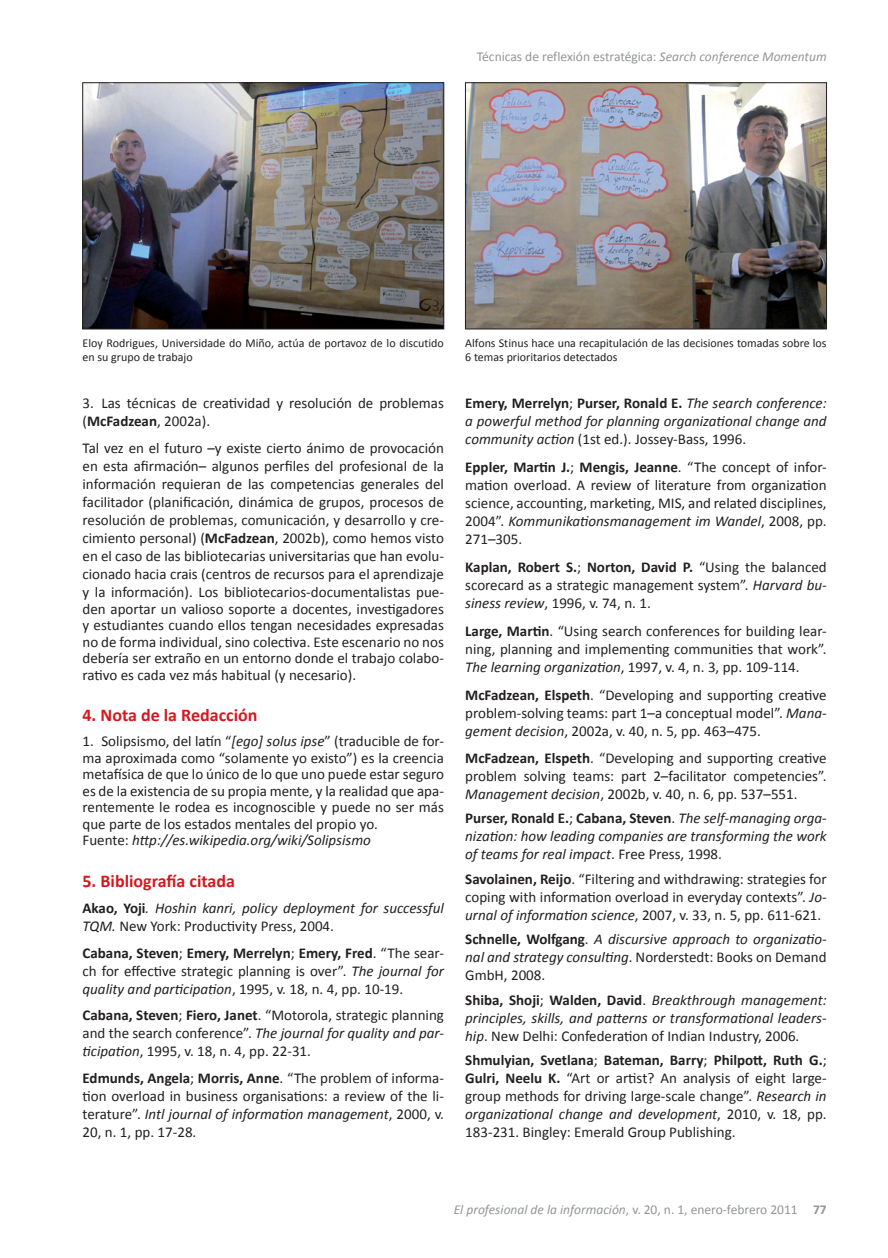
<style>
.page{position:relative;width:888px;height:1258px;background:#fff}
.page>*{position:absolute;margin:0;border:0;box-sizing:border-box;transform-origin:0 0}
.t1{font:700 18px "Calibri";color:#d7171f}
.t2{font:15px/18px "Calibri";color:#231f20;text-align:justify}
.t3{font:italic 15px/18px "Calibri";color:#231f20;text-align:justify}
.t4{font:italic 13.5px "Calibri";color:#939598}
.t5{font:13.5px "Calibri";color:#939598}
.t6{font:12px/14.4px "Calibri";color:#231f20}
.s1{font-style:italic}
.s2{font-weight:700}
.s3{font-weight:700;font-style:normal}
.s4{font-style:normal}
</style>
<div class="page">
<img style="left:467px;top:85px;width:358px;height:242px">
<div style="left:465px;top:83px;width:362px;height:246px;border:1px solid #231f20"></div>
<img style="left:85px;top:85px;width:357px;height:242px">
<div style="left:83px;top:83px;width:361px;height:246px;border:1px solid #231f20"></div>
<p class="t5" style="left:477px;top:48px;width:351px">Técnicas de reflexión estratégica: <span class="s1">Search conference Momentum</span></p>
<p class="t6" style="left:83px;top:335px;width:363px">Eloy Rodrigues, Universidade do Miño, actúa de portavoz de lo discutido en su grupo de trabajo</p>
<p class="t2" style="left:83px;top:394px;width:363px">3. Las técnicas de creatividad y resolución de problemas (<span class="s2">McFadzean</span>, 2002a).</p>
<p class="t2" style="left:83px;top:439px;width:363px">Tal vez en el futuro –y existe cierto ánimo de provocación en esta afirmación– algunos perfiles del profesional de la información requieran de las competencias generales del facilitador (planificación, dinámica de grupos, procesos de resolución de problemas, comunicación, y desarrollo y cre&shy;cimiento personal) (<span class="s2">McFadzean</span>, 2002b), como hemos visto en el caso de las bibliotecarias universitarias que han evolu&shy;cionado hacia crais (centros de recursos para el aprendizaje y la información). Los bibliotecarios-documentalistas pue-</p>
<p class="t2" style="left:83px;top:600px;width:363px;line-height:16.5px">den aportar un valioso soporte a docentes, investigadores y estudiantes cuando ellos tengan necesidades expresadas no de forma individual, sino colectiva. Este escenario no nos debería ser extraño en un entorno donde el trabajo colabo&shy;rativo es cada vez más habitual (y necesario).</p>
<p class="t1" style="left:83px;top:703px;width:177px">4. Nota de la Redacción</p>
<p class="t2" style="left:83px;top:733px;width:363px;line-height:16.5px;text-align:left">1. Solipsismo, del latín “<span class="s1">[ego] solus ipse</span>” (traducible de for&shy;ma aproximada como “solamente yo existo”) es la creencia metafísica de que lo único de lo que uno puede estar seguro es de la existencia de su propia mente, y la realidad que apa&shy;rentemente le rodea es incognoscible y puede no ser más que parte de los estados mentales del propio yo.<br>Fuente: <span class="s1">http://es.wikipedia.org/wiki/Solipsismo</span></p>
<p class="t1" style="left:83px;top:869px;width:154px">5. Bibliografía citada</p>
<p class="t3" style="left:83px;top:898px;width:363px"><span class="s3">Akao, Yoji</span>. Hoshin kanri, policy deployment for successful<br>TQM. <span class="s4">New York: Productivity Press, 2004.</span></p>
<p class="t2" style="left:83px;top:944px;width:363px"><span class="s2">Cabana, Steven</span>; <span class="s2">Emery, Merrelyn</span>; <span class="s2">Emery, Fred</span>. “The sear&shy;ch for effective strategic planning is over”. <span class="s1">The journal for quality and participation</span>, 1995, v. 18, n. 4, pp. 10-19.</p>
<p class="t2" style="left:83px;top:1006px;width:363px"><span class="s2">Cabana, Steven</span>; <span class="s2">Fiero, Janet</span>. “Motorola, strategic planning and the search conference”. <span class="s1">The journal for quality and par&shy;ticipation</span>, 1995, v. 18, n. 4, pp. 22-31.</p>
<p class="t2" style="left:83px;top:1069px;width:363px"><span class="s2">Edmunds, Angela</span>; <span class="s2">Morris, Anne</span>. “The problem of informa&shy;tion overload in business organisations: a review of the li&shy;terature”. <span class="s1">Intl journal of information management</span>, 2000, v.<br>20, n. 1, pp. 17-28.</p>
<p class="t6" style="left:465px;top:335px;width:363px">Alfons Stinus hace una recapitulación de las decisiones tomadas sobre los<br>6 temas prioritarios detectados</p>
<p class="t3" style="left:465px;top:394px;width:363px"><span class="s3">Emery, Merrelyn</span><span class="s4">;</span> <span class="s3">Purser, Ronald E.</span> The search conference: a powerful method for planning organizational change and community action <span class="s4">(1st ed.). Jossey-Bass, 1996.</span></p>
<p class="t2" style="left:465px;top:458px;width:363px"><span class="s2">Eppler, Martin J.</span>; <span class="s2">Mengis, Jeanne</span>. “The concept of infor&shy;mation overload. A review of literature from organization science, accounting, marketing, MIS, and related disciplines, 2004”. <span class="s1">Kommunikationsmanagement im Wandel</span>, 2008, pp.<br>271–305.</p>
<p class="t2" style="left:465px;top:558px;width:363px"><span class="s2">Kaplan, Robert S.</span>; <span class="s2">Norton, David P.</span> “Using the balanced scorecard as a strategic management system”. <span class="s1">Harvard bu&shy;siness review</span>, 1996, v. 74, n. 1.</p>
<p class="t2" style="left:465px;top:622px;width:363px"><span class="s2">Large, Martin</span>. “Using search conferences for building lear&shy;ning, planning and implementing communities that work”.<br><span class="s1">The learning organization</span>, 1997, v. 4, n. 3, pp. 109-114.</p>
<p class="t2" style="left:465px;top:686px;width:363px"><span class="s2">McFadzean, Elspeth</span>. “Developing and supporting creative problem-solving teams: part 1–a conceptual model”. <span class="s1">Mana&shy;gement decision</span>, 2002a, v. 40, n. 5, pp. 463–475.</p>
<p class="t2" style="left:465px;top:749px;width:363px"><span class="s2">McFadzean, Elspeth</span>. “Developing and supporting creative problem solving teams: part 2–facilitator competencies”.<br><span class="s1">Management decision</span>, 2002b, v. 40, n. 6, pp. 537–551.</p>
<p class="t3" style="left:465px;top:809px;width:363px"><span class="s3">Purser, Ronald E.</span><span class="s4">;</span> <span class="s3">Cabana, Steven</span><span class="s4">.</span> The self-managing orga&shy;nization: how leading companies are transforming the work of teams for real impact<span class="s4">. Free Press, 1998.</span></p>
<p class="t2" style="left:465px;top:870px;width:363px"><span class="s2">Savolainen, Reijo</span>. “Filtering and withdrawing: strategies for coping with information overload in everyday contexts”. <span class="s1">Jo&shy;urnal of information science</span>, 2007, v. 33, n. 5, pp. 611-621.</p>
<p class="t3" style="left:465px;top:929px;width:363px"><span class="s3">Schnelle, Wolfgang</span><span class="s4">.</span> A discursive approach to organizatio&shy;nal and strategy consulting<span class="s4">. Norderstedt: Books on Demand GmbH, 2008.</span></p>
<p class="t3" style="left:465px;top:990px;width:363px"><span class="s3">Shiba, Shoji</span><span class="s4">;</span> <span class="s3">Walden, David</span><span class="s4">.</span> Breakthrough management: principles, skills, and patterns or transformational leaders&shy;hip<span class="s4">. New Delhi: Confederation of Indian Industry, 2006.</span></p>
<p class="t2" style="left:465px;top:1051px;width:363px"><span class="s2">Shmulyian, Svetlana</span>; <span class="s2">Bateman, Barry</span>; <span class="s2">Philpott, Ruth G.</span>; <span class="s2">Gulri, Neelu K.</span> “Art or artist? An analysis of eight large&shy;group methods for driving large-scale change”. <span class="s1">Research in organizational change and development</span>, 2010, v. 18, pp.<br>183-231. Bingley: Emerald Group Publishing.</p>
<p class="t4" style="left:454px;top:1200px;width:367px">El profesional de la información<span class="s4">, v. 20, n. 1, enero-febrero 2011</span> <span class="s3">77</span></p>
</div>
